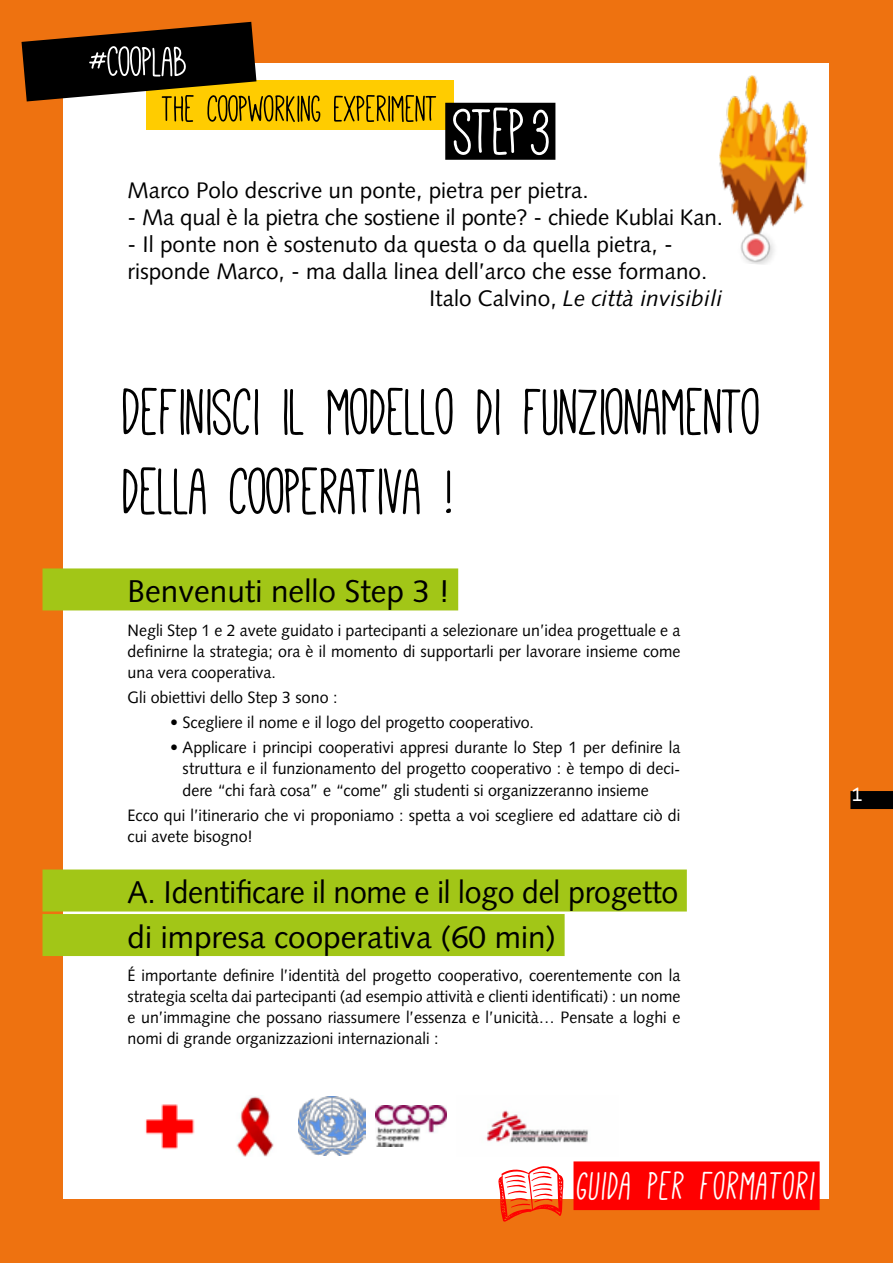
<style>
.page{position:relative;width:893px;height:1263px;background:#ee7210}
.page>*{position:absolute;margin:0;border:0;box-sizing:border-box;transform-origin:0 0}
.t1{font:72px/79.5px "Mathlete Bulky";color:#000}
.t2{font:72px "Mathlete Bulky";color:#fff}
.t3{font:43.8px "Mathlete Bulky Slant";letter-spacing:.04em;color:#fff}
.t4{font:31.5px/44.5px "Syntax LT Std";color:#000;scale:.96 1}
.t5{font:31.5px "Syntax LT Std";color:#000}
.t6{font:22.5px "Syntax LT Std";color:#000}
.t7{font:italic 22.5px "Syntax LT Std";color:#000}
.t8{font:22.5px "Courier Prime Code";color:#fff}
.t9{font:16.5px/21px "Syntax LT Std";color:#000;text-align:justify}
.s1{font-style:normal}
</style>
<div class="page">
<div style="left:64px;top:64px;width:765px;height:1135px;background:#fff"></div>
<svg style="left:498px;top:1166px;width:66px;height:56px"></svg>
<div style="left:43px;top:568px;width:415px;height:42px;background:#a2c617"></div>
<div style="left:43px;top:869px;width:644px;height:42px;background:#a2c617"></div>
<div style="left:43px;top:914px;width:522px;height:42px;background:#a2c617"></div>
<div style="left:850px;top:791px;width:43px;height:18px;background:#000"></div>
<img style="left:145px;top:1104px;width:50px;height:46px">
<img style="left:236px;top:1095px;width:38px;height:62px">
<img style="left:298px;top:1096px;width:68px;height:59px">
<img style="left:376px;top:1105px;width:70px;height:41px">
<img style="left:486px;top:1110px;width:102px;height:33px">
<div style="left:146px;top:80px;width:308px;height:49px;background:#fc0"></div>
<svg style="left:22px;top:22px;width:414px;height:101px"></svg>
<img style="left:719px;top:75px;width:89px;height:190px">
<div style="left:445px;top:103px;width:110px;height:57px;background:#000"></div>
<div style="left:573px;top:1161px;width:247px;height:49px;background:#f00"></div>
<h1 class="t2" style="left:454px;top:97px;width:99px">STEP 3</h1>
<h3 class="t6" style="left:128px;top:177px;width:463px">Marco Polo descrive un ponte, pietra per pietra.</h3>
<h3 class="t6" style="left:128px;top:204px;width:597px">- Ma qual è la pietra che sostiene il ponte? - chiede Kublai Kan.</h3>
<h3 class="t6" style="left:128px;top:231px;width:547px">- Il ponte non è sostenuto da questa o da quella pietra, -</h3>
<h3 class="t6" style="left:128px;top:258px;width:581px">risponde Marco, - ma dalla linea dell’arco che esse formano.</h3>
<h3 class="t7" style="left:429px;top:285px;width:295px"><span class="s1">Italo Calvino,</span> Le città invisibili</h3>
<h1 class="t1" style="left:122px;top:372px;width:640px">DEFINISCI IL MODELLO DI FUNZIONAMENTO<br>DELLA COOPERATIVA !</h1>
<h3 class="t5" style="left:128px;top:572px;width:324px">Benvenuti nello Step 3 !</h3>
<p class="t9" style="left:128px;top:619px;width:554px">Negli Step 1 e 2 avete guidato i partecipanti a selezionare un’idea progettuale e a definirne la strategia; ora è il momento di supportarli per lavorare insieme come una vera cooperativa.</p>
<p class="t9" style="left:128px;top:687px;width:211px">Gli obiettivi dello Step 3 sono :</p>
<p class="t9" style="left:170px;top:712px;width:365px">• Scegliere il nome e il logo del progetto cooperativo.</p>
<p class="t9" style="left:183px;top:737px;width:499px;text-indent:-12px">• Applicare i principi cooperativi appresi durante lo Step 1 per definire la struttura e il funzionamento del progetto cooperativo : è tempo di deci&shy;dere “chi farà cosa” e “come” gli studenti si organizzeranno insieme</p>
<p class="t9" style="left:128px;top:804px;width:554px">Ecco qui l’itinerario che vi proponiamo : spetta a voi scegliere ed adattare ciò di cui avete bisogno!</p>
<h3 class="t4" style="left:128px;top:870px;width:575px">A. Identificare il nome e il logo del progetto di impresa cooperativa (60 min)</h3>
<p class="t9" style="left:128px;top:965px;width:554px">É importante definire l’identità del progetto cooperativo, coerentemente con la strategia scelta dai partecipanti (ad esempio attività e clienti identificati) : un nome e un’immagine che possano riassumere l’essenza e l’unicità… Pensate a loghi e nomi di grande organizzazioni internazionali :</p>
<h3 class="t8" style="left:850px;top:780px;width:15px">1</h3>
<h2 class="t3" style="left:578px;top:1165px;width:238px">GUIDA PER FORMATORI</h2>
</div>
